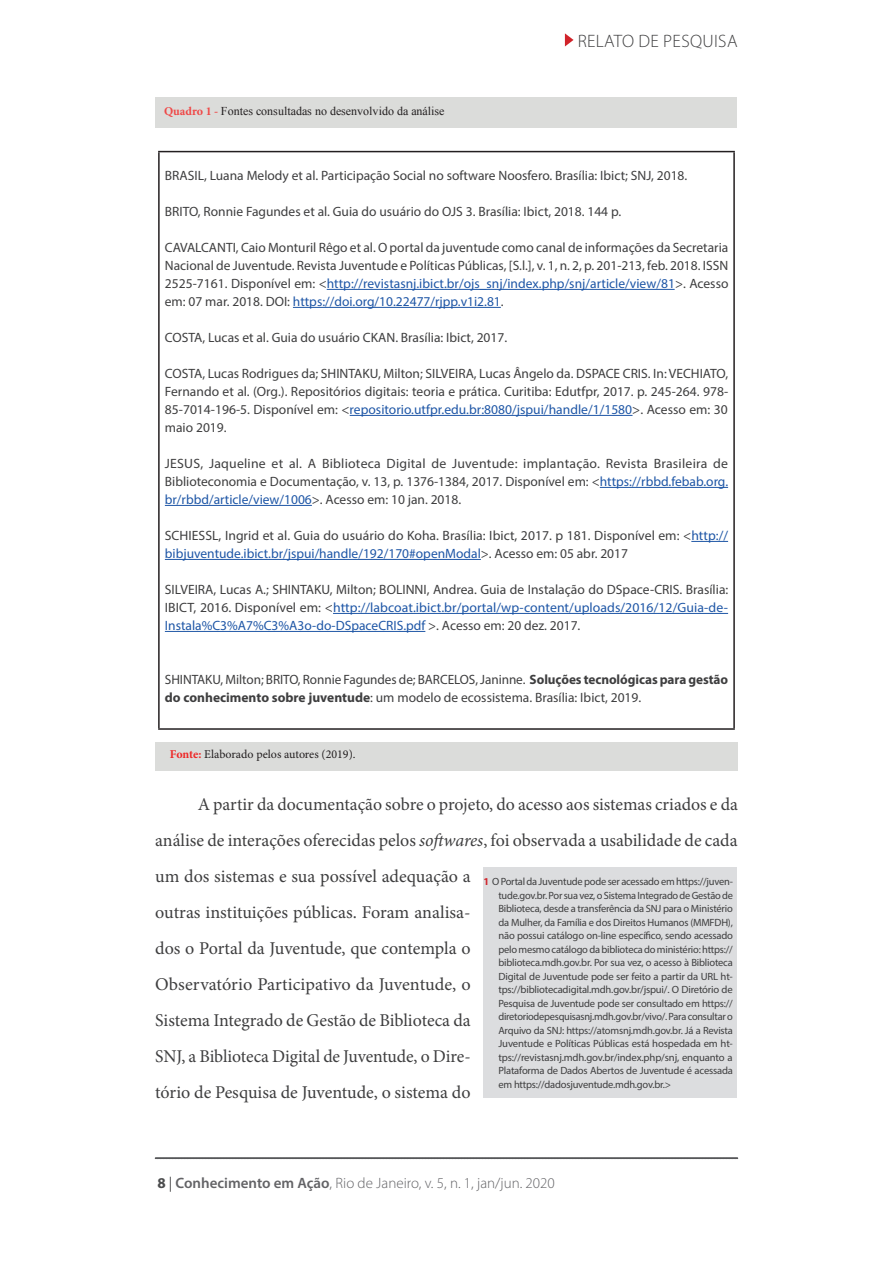
<style>
.page{position:relative;width:893px;height:1263px;background:#fff}
.page>*{position:absolute;margin:0;border:0;box-sizing:border-box;transform-origin:0 0}
.t1{font:18px/36px "Minion Pro";color:#3e3e3f}
.t2{font:300 18px "Myriad Pro";letter-spacing:.02em;color:#3e3e3f}
.t3{font:300 15px "Myriad Pro";color:#636366}
.t4{font:13.5px/18px "Myriad Pro";color:#3e3e3f;text-align:justify}
.t5{font:12px "Times New Roman";color:#231f20}
.t6{font:12px "Minion Pro";color:#231f20}
.t7{font:10.5px/13.5px "Myriad Pro";letter-spacing:-.02em;color:#3e3e3f;text-align:justify}
.s1{font-family:"Minion Pro";font-weight:700;color:#ef4847}
.s2{color:#1e56a6}
.s3{font-weight:700}
.s4{font-weight:700;color:#ee2726}
.s5{font-style:italic}
.s6{font-weight:700;color:#d1232a}
.s7{font-weight:700;color:#4b4c4d}
.s8{font-weight:400;color:#4b4c4d}
.s9{font-weight:600}
</style>
<div class="page">
<svg style="left:565px;top:33px;width:9px;height:14px"></svg>
<svg style="left:155px;top:1158px;width:583px;height:1px"></svg>
<hr style="left:158px;top:151px;width:577px;height:1px;background:#231f20">
<hr style="left:158px;top:152px;width:2px;height:576px;background:#231f20">
<hr style="left:733px;top:152px;width:2px;height:576px;background:#231f20">
<hr style="left:158px;top:728px;width:577px;height:2px;background:#231f20">
<hr style="left:327px;top:289px;width:348px;height:1px;background:#1e56a6">
<hr style="left:293px;top:307px;width:208px;height:1px;background:#1e56a6">
<hr style="left:350px;top:415px;width:282px;height:1px;background:#1e56a6">
<hr style="left:600px;top:487px;width:128px;height:1px;background:#1e56a6">
<hr style="left:165px;top:505px;width:147px;height:1px;background:#1e56a6">
<hr style="left:691px;top:541px;width:37px;height:1px;background:#1e56a6">
<hr style="left:165px;top:559px;width:316px;height:1px;background:#1e56a6">
<hr style="left:333px;top:613px;width:395px;height:1px;background:#1e56a6">
<hr style="left:165px;top:631px;width:260px;height:1px;background:#1e56a6">
<div style="left:483px;top:867px;width:254px;height:231px;background:#dcdddf"></div>
<div style="left:155px;top:97px;width:582px;height:31px;background:#dbdcda"></div>
<div style="left:155px;top:742px;width:583px;height:29px;background:#dbdcda"></div>
<p class="t5" style="left:164px;top:103px;width:282px"><span class="s1">Quadro 1 -</span> Fontes consultadas no desenvolvido da análise</p>
<h1 class="t2" style="left:578px;top:30px;width:161px">RELATO DE PESQUISA</h1>
<p class="t4" style="left:165px;top:166px;width:524px">BRASIL, Luana Melody et al. Participação Social no software Noosfero. Brasília: Ibict; SNJ, 2018.</p>
<p class="t4" style="left:165px;top:202px;width:458px">BRITO, Ronnie Fagundes et al. Guia do usuário do OJS 3. Brasília: Ibict, 2018. 144 p.</p>
<p class="t4" style="left:165px;top:238px;width:565px">CAVALCANTI, Caio Monturil Rêgo et al. O portal da juventude como canal de informações da Secretaria Nacional de Juventude. Revista Juventude e Políticas Públicas, [S.l.], v. 1, n. 2, p. 201-213, feb. 2018. ISSN 2525-7161. Disponível em: &lt;<span class="s2">http://revistasnj.ibict.br/ojs_snj/index.php/snj/article/view/81</span>&gt;. Acesso em: 07 mar. 2018. DOI: <span class="s2">https://doi.org/10.22477/rjpp.v1i2.81</span>.</p>
<p class="t4" style="left:165px;top:328px;width:344px">COSTA, Lucas et al. Guia do usuário CKAN. Brasília: Ibict, 2017.</p>
<p class="t4" style="left:165px;top:364px;width:565px">COSTA, Lucas Rodrigues da; SHINTAKU, Milton; SILVEIRA, Lucas Ângelo da. DSPACE CRIS. In: VECHIATO, Fernando et al. (Org.). Repositórios digitais: teoria e prática. Curitiba: Edutfpr, 2017. p. 245-264. 978- 85-7014-196-5. Disponível em: &lt;<span class="s2">repositorio.utfpr.edu.br:8080/jspui/handle/1/1580</span>&gt;. Acesso em: 30 maio 2019.</p>
<p class="t4" style="left:165px;top:454px;width:565px">JESUS, Jaqueline et al. A Biblioteca Digital de Juventude: implantação. Revista Brasileira de Biblioteconomia e Documentação, v. 13, p. 1376-1384, 2017. Disponível em: &lt;<span class="s2">https://rbbd.febab.org. br/rbbd/article/view/1006</span>&gt;. Acesso em: 10 jan. 2018.</p>
<p class="t4" style="left:165px;top:526px;width:565px">SCHIESSL, Ingrid et al. Guia do usuário do Koha. Brasília: Ibict, 2017. p 181. Disponível em: &lt;<span class="s2">http:// bibjuventude.ibict.br/jspui/handle/192/170#openModal</span>&gt;. Acesso em: 05 abr. 2017</p>
<p class="t4" style="left:165px;top:580px;width:565px">SILVEIRA, Lucas A.; SHINTAKU, Milton; BOLINNI, Andrea. Guia de Instalação do DSpace-CRIS. Brasília:<br>IBICT, 2016. Disponível em: &lt;<span class="s2">http://labcoat.ibict.br/portal/wp-content/uploads/2016/12/Guia-de-Instala%C3%A7%C3%A3o-do-DSpaceCRIS.pdf</span> &gt;. Acesso em: 20 dez. 2017.</p>
<p class="t4" style="left:165px;top:670px;width:565px">SHINTAKU, Milton; BRITO, Ronnie Fagundes de; BARCELOS, Janinne. <span class="s3">Soluções tecnológicas para gestão do conhecimento sobre juventude</span>: um modelo de ecossistema. Brasília: Ibict, 2019.</p>
<p class="t6" style="left:170px;top:746px;width:187px"><span class="s4">Fonte:</span> Elaborado pelos autores (2019).</p>
<p class="t1" style="left:155px;top:786px;width:584px;text-indent:43px">A partir da documentação sobre o projeto, do acesso aos sistemas criados e da análise de interações oferecidas pelos <span class="s5">softwares</span>, foi observada a usabilidade de cada um dos sistemas e sua possível adequação a<br>outras instituições públicas. Foram analisa-<br>dos o Portal da Juventude, que contempla o<br>Observatório Participativo da Juventude, o<br>Sistema Integrado de Gestão de Biblioteca da<br>SNJ, a Biblioteca Digital de Juventude, o Dire-<br>tório de Pesquisa de Juventude, o sistema do</p>
<p class="t7" style="left:498px;top:875px;width:236px;text-indent:-15px"><span class="s6">1</span> O Portal da Juventude pode ser acessado em https://juven&shy;tude.gov.br. Por sua vez, o Sistema Integrado de Gestão de Biblioteca, desde a transferência da SNJ para o Ministério da Mulher, da Família e dos Direitos Humanos (MMFDH), não possui catálogo on-line específico, sendo acessado pelo mesmo catálogo da biblioteca do ministério: https:// biblioteca.mdh.gov.br. Por sua vez, o acesso à Biblioteca Digital de Juventude pode ser feito a partir da URL ht&shy;tps://bibliotecadigital.mdh.gov.br/jspui/. O Diretório de Pesquisa de Juventude pode ser consultado em https:// diretoriodepesquisasnj.mdh.gov.br/vivo/. Para consultar o Arquivo da SNJ: https://atomsnj.mdh.gov.br. Já a Revista Juventude e Políticas Públicas está hospedada em ht&shy;tps://revistasnj.mdh.gov.br/index.php/snj, enquanto a Plataforma de Dados Abertos de Juventude é acessada em https://dadosjuventude.mdh.gov.br.&gt;</p>
<p class="t3" style="left:157px;top:1174px;width:399px"><span class="s7">8</span> <span class="s8">|</span> <span class="s9">Conhecimento em Ação</span>, Rio de Janeiro, v. 5, n. 1, jan/jun. 2020</p>
</div>
